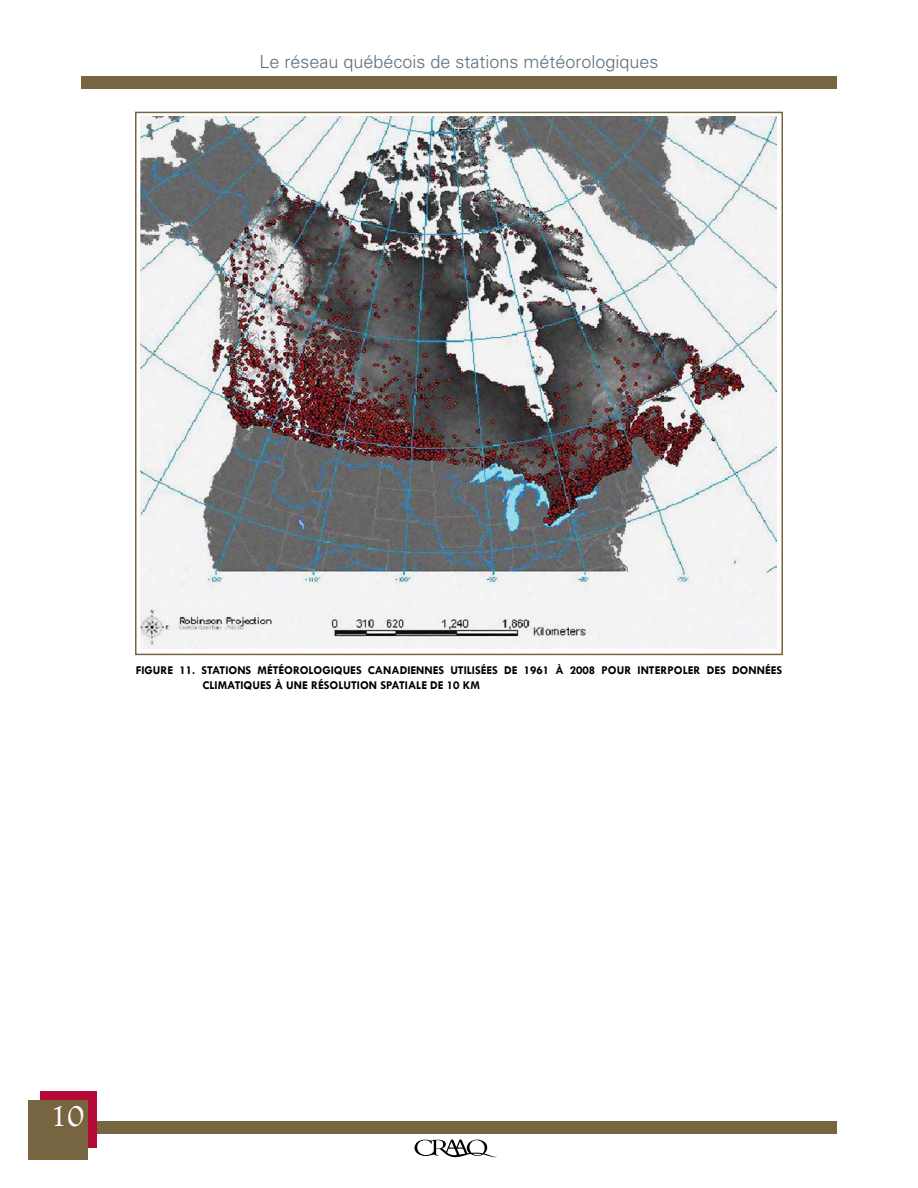
<style>
.page{position:relative;width:918px;height:1188px;background:#fff}
.page>*{position:absolute;margin:0;border:0;box-sizing:border-box;transform-origin:0 0}
.t1{font:31.5px "Footlight MT Light";color:#fff}
.t2{font:300 18px "Univers";color:#5c6f7c}
.t3{font:700 12px/14.4px "Tw Cen";color:#000}
</style>
<div class="page">
<div style="left:81px;top:76px;width:756px;height:13px;background:#776441"></div>
<div style="left:81px;top:1122px;width:756px;height:12px;background:#776441"></div>
<svg style="left:415px;top:1140px;width:82px;height:17px"></svg>
<div style="left:40px;top:1091px;width:57px;height:57px;background:#b50938"></div>
<div style="left:28px;top:1100px;width:60px;height:60px;background:#776441"></div>
<img style="left:140px;top:117px;width:637px;height:531px">
<div style="left:135px;top:112px;width:648px;height:543px;border:2px solid #776441"></div>
<h2 class="t2" style="left:259px;top:51px;width:401px">Le réseau québécois de stations météorologiques</h2>
<p class="t3" style="left:203px;top:663px;width:581px;text-indent:-67px">FIGURE 11. STATIONS MÉTÉOROLOGIQUES CANADIENNES UTILISÉES DE 1961 À 2008 POUR INTERPOLER DES DONNÉES<br>CLIMATIQUES À UNE RÉSOLUTION SPATIALE DE 10 KM</p>
<h1 class="t1" style="left:50px;top:1098px;width:36px">10</h1>
</div>
